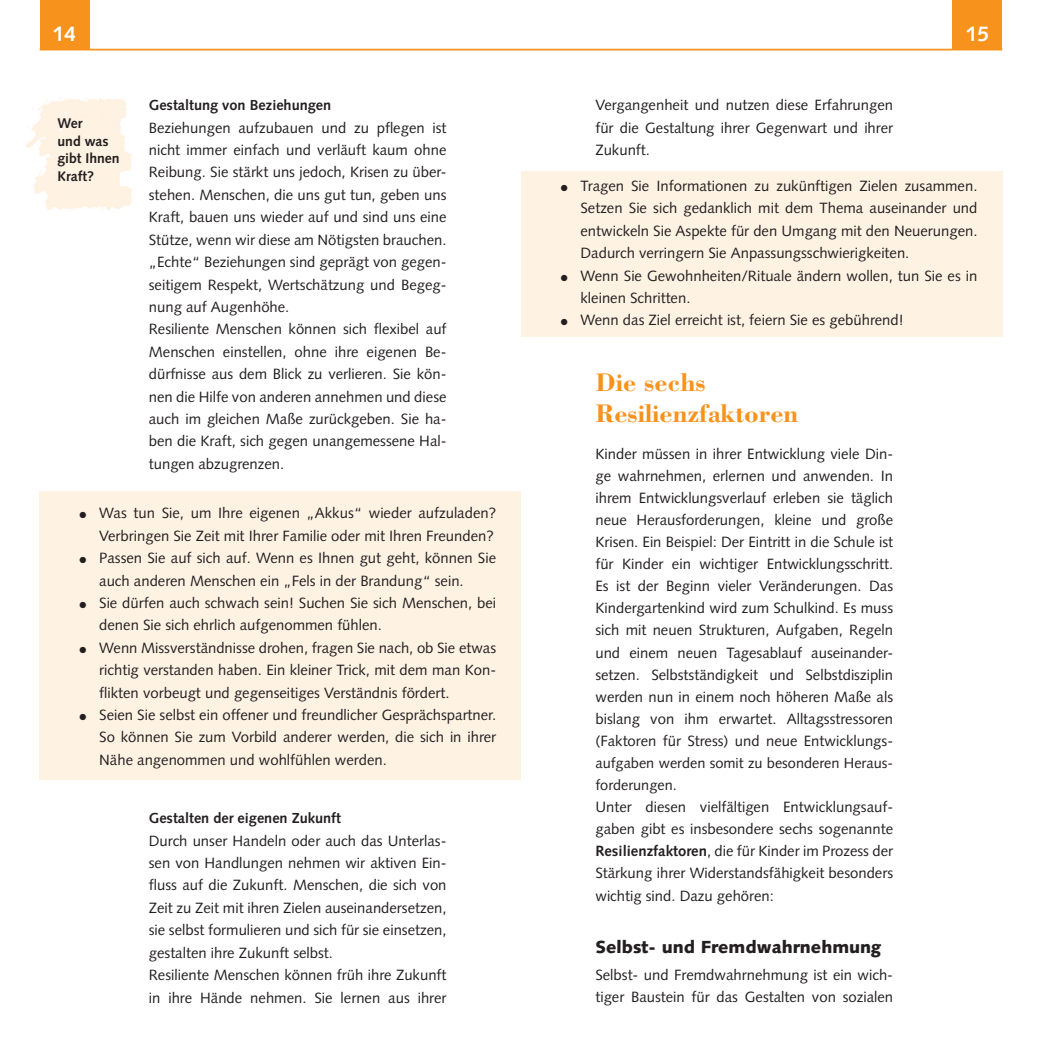
<style>
.page{position:relative;width:1042px;height:1042px;background:#fff}
.page>*{position:absolute;margin:0;border:0;box-sizing:border-box;transform-origin:0 0}
.t1{font:700 26.25px/31.5px "Bodoni";color:#f7931d}
.t2{font:700 21px "Syntax";color:#fff}
.t3{font:900 17.5px "Syntax";color:#231f20}
.t4{font:14.88px/22.4px "Syntax";color:#231f20}
.t5{font:700 14.53px "Syntax";color:#231f20}
.t6{font:14.53px/22.1px "Syntax";color:#231f20}
.t7{font:700 14px/17.5px "Syntax";color:#231f20}
.s1{font-weight:700}
</style>
<div class="page">
<div style="left:40px;top:0;width:49px;height:50px;background:#f7931d"></div>
<div style="left:952px;top:0;width:50px;height:50px;background:#f7931d"></div>
<hr style="left:40px;top:49px;width:962px;height:1px;background:#f7931d">
<div style="left:521px;top:171px;width:481px;height:166px;background:#fef2e3"></div>
<div style="left:40px;top:491px;width:481px;height:289px;background:#fef2e3"></div>
<img style="left:26px;top:98px;width:106px;height:113px">
<h2 class="t2" style="left:53px;top:21px;width:25px">14</h2>
<h2 class="t2" style="left:966px;top:21px;width:25px">15</h2>
<p class="t7" style="left:57px;top:115px;width:64px">Wer<br>und was gibt Ihnen<br>Kraft?</p>
<p class="t5" style="left:149px;top:97px;width:184px">Gestaltung von Beziehungen</p>
<p class="t4" style="left:149px;top:116px;width:299px">Beziehungen aufzubauen und zu pflegen ist nicht immer einfach und verläuft kaum ohne Reibung. Sie stärkt uns jedoch, Krisen zu über&shy;stehen. Menschen, die uns gut tun, geben uns Kraft, bauen uns wieder auf und sind uns eine Stütze, wenn wir diese am Nötigsten brauchen. „Echte“ Beziehungen sind geprägt von gegen&shy;seitigem Respekt, Wertschätzung und Begeg&shy;nung auf Augenhöhe.<br>Resiliente Menschen können sich flexibel auf Menschen einstellen, ohne ihre eigenen Be&shy;dürfnisse aus dem Blick zu verlieren. Sie kön&shy;nen die Hilfe von anderen annehmen und diese auch im gleichen Maße zurückgeben. Sie ha&shy;ben die Kraft, sich gegen unangemessene Hal&shy;tungen abzugrenzen.</p>
<p class="t4" style="left:79px;top:502px;width:418px;text-align:right">● Was tun Sie, um Ihre eigenen „Akkus“ wieder aufzuladen?<br>Verbringen Sie Zeit mit Ihrer Familie oder mit Ihren Freunden?</p>
<p class="t4" style="left:99px;top:547px;width:398px;text-indent:-20px">● Passen Sie auf sich auf. Wenn es Ihnen gut geht, können Sie auch anderen Menschen ein „Fels in der Brandung“ sein.</p>
<p class="t4" style="left:99px;top:592px;width:398px;text-indent:-20px">● Sie dürfen auch schwach sein! Suchen Sie sich Menschen, bei denen Sie sich ehrlich aufgenommen fühlen.</p>
<p class="t4" style="left:99px;top:636px;width:398px;text-align:justify;text-indent:-20px">● Wenn Missverständnisse drohen, fragen Sie nach, ob Sie etwas richtig verstanden haben. Ein kleiner Trick, mit dem man Kon&shy;flikten vorbeugt und gegenseitiges Verständnis fördert.</p>
<p class="t4" style="left:99px;top:704px;width:398px;text-align:justify;text-indent:-20px">● Seien Sie selbst ein offener und freundlicher Gesprächspartner.<br>So können Sie zum Vorbild anderer werden, die sich in ihrer Nähe angenommen und wohlfühlen werden.</p>
<p class="t5" style="left:149px;top:810px;width:194px">Gestalten der eigenen Zukunft</p>
<p class="t4" style="left:149px;top:829px;width:299px">Durch unser Handeln oder auch das Unterlas&shy;sen von Handlungen nehmen wir aktiven Ein&shy;fluss auf die Zukunft. Menschen, die sich von Zeit zu Zeit mit ihren Zielen auseinandersetzen, sie selbst formulieren und sich für sie einsetzen, gestalten ihre Zukunft selbst.<br>Resiliente Menschen können früh ihre Zukunft in ihre Hände nehmen. Sie lernen aus ihrer</p>
<p class="t4" style="left:595px;top:94px;width:299px;text-align:justify">Vergangenheit und nutzen diese Erfahrungen für die Gestaltung ihrer Gegenwart und ihrer Zukunft.</p>
<p class="t4" style="left:580px;top:175px;width:398px;text-align:justify;text-indent:-20px">● Tragen Sie Informationen zu zukünftigen Zielen zusammen.<br>Setzen Sie sich gedanklich mit dem Thema auseinander und entwickeln Sie Aspekte für den Umgang mit den Neuerungen.<br>Dadurch verringern Sie Anpassungsschwierigkeiten.</p>
<p class="t4" style="left:580px;top:264px;width:398px;text-indent:-20px">● Wenn Sie Gewohnheiten/Rituale ändern wollen, tun Sie es in kleinen Schritten.</p>
<p class="t4" style="left:561px;top:309px;width:345px">● Wenn das Ziel erreicht ist, feiern Sie es gebührend!</p>
<h1 class="t1" style="left:595px;top:365px;width:204px">Die sechs<br>Resilienzfaktoren</h1>
<p class="t4" style="left:595px;top:443px;width:299px;text-align:justify">Kinder müssen in ihrer Entwicklung viele Din&shy;ge wahrnehmen, erlernen und anwenden. In ihrem Entwicklungsverlauf erleben sie täglich neue Herausforderungen, kleine und große Krisen. Ein Beispiel: Der Eintritt in die Schule ist für Kinder ein wichtiger Entwicklungsschritt.<br>Es ist der Beginn vieler Veränderungen. Das Kindergartenkind wird zum Schulkind. Es muss sich mit neuen Strukturen, Aufgaben, Regeln und einem neuen Tagesablauf auseinander&shy;setzen. Selbstständigkeit und Selbstdisziplin werden nun in einem noch höheren Maße als bislang von ihm erwartet. Alltagsstressoren (Faktoren für Stress) und neue Entwicklungs-</p>
<p class="t6" style="left:595px;top:752px;width:299px">aufgaben werden somit zu besonderen Heraus&shy;forderungen.</p>
<p class="t4" style="left:595px;top:796px;width:299px;text-align:justify">Unter diesen vielfältigen Entwicklungsauf&shy;gaben gibt es insbesondere sechs sogenannte <span class="s1">Resilienzfaktoren</span>, die für Kinder im Prozess der Stärkung ihrer Widerstandsfähigkeit besonders wichtig sind. Dazu gehören:</p>
<p class="t3" style="left:595px;top:936px;width:287px">Selbst- und Fremdwahrnehmung</p>
<p class="t4" style="left:595px;top:963px;width:299px">Selbst- und Fremdwahrnehmung ist ein wich&shy;tiger Baustein für das Gestalten von sozialen</p>
</div>
